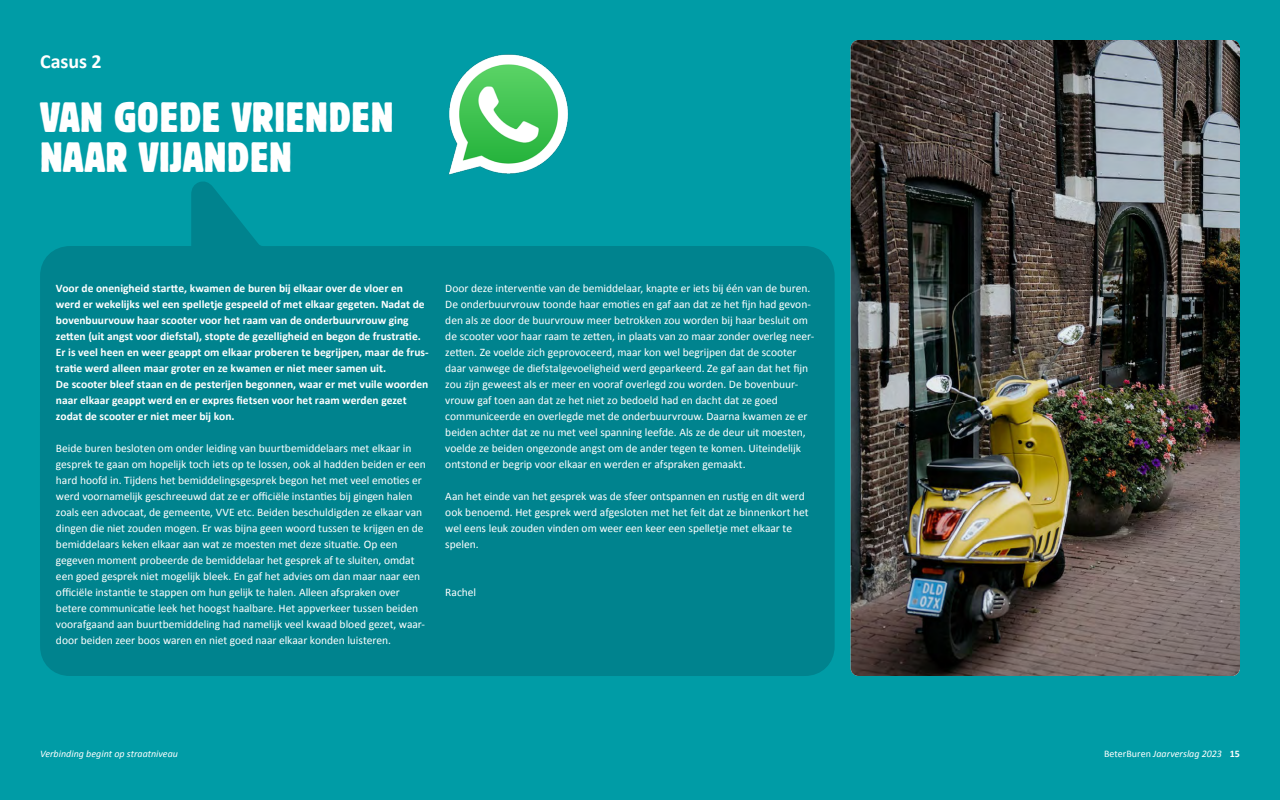
<style>
.page{position:relative;width:1280px;height:800px;background:#009ca6}
.page>*{position:absolute;margin:0;border:0;box-sizing:border-box;transform-origin:0 0}
.t1{font:condensed 42px/40px "Block BE";letter-spacing:.02em;color:#fff}
.t2{font:700 20px "Calibri";letter-spacing:-.005em;color:#fff}
.t3{font:11.5px/16px "Calibri";letter-spacing:-.005em;color:#fff}
.t4{font:700 11.5px/16px "Calibri";color:#fff}
.t5{font:italic 10px "Calibri";color:#fff}
.s1{font-style:normal}
.s2{font-weight:700;font-style:normal}
</style>
<div class="page">
<svg style="left:40px;top:181px;width:795px;height:495px;background:#008690"></svg>
<img style="left:851px;top:40px;width:389px;height:636px">
<img style="left:435px;top:54px;width:146px;height:139px">
<h2 class="t2" style="left:40px;top:47px;width:63px">Casus 2</h2>
<h1 class="t1" style="left:40px;top:96px;width:355px">VAN GOEDE VRIENDEN<br>NAAR VIJANDEN</h1>
<p class="t4" style="left:56px;top:280px;width:374px">Voor de onenigheid startte, kwamen de buren bij elkaar over de vloer en werd er wekelijks wel een spelletje gespeeld of met elkaar gegeten. Nadat de bovenbuurvouw haar scooter voor het raam van de onderbuurvrouw ging zetten (uit angst voor diefstal), stopte de gezelligheid en begon de frustratie.<br>Er is veel heen en weer geappt om elkaar proberen te begrijpen, maar de frus&shy;tratie werd alleen maar groter en ze kwamen er niet meer samen uit.<br>De scooter bleef staan en de pesterijen begonnen, waar er met vuile woorden naar elkaar geappt werd en er expres fietsen voor het raam werden gezet zodat de scooter er niet meer bij kon.</p>
<p class="t3" style="left:56px;top:440px;width:371px">Beide buren besloten om onder leiding van buurtbemiddelaars met elkaar in gesprek te gaan om hopelijk toch iets op te lossen, ook al hadden beiden er een hard hoofd in. Tijdens het bemiddelingsgesprek begon het met veel emoties er werd voornamelijk geschreeuwd dat ze er officiële instanties bij gingen halen zoals een advocaat, de gemeente, VVE etc. Beiden beschuldigden ze elkaar van dingen die niet zouden mogen. Er was bijna geen woord tussen te krijgen en de bemiddelaars keken elkaar aan wat ze moesten met deze situatie. Op een gegeven moment probeerde de bemiddelaar het gesprek af te sluiten, omdat een goed gesprek niet mogelijk bleek. En gaf het advies om dan maar naar een officiële instantie te stappen om hun gelijk te halen. Alleen afspraken over betere communicatie leek het hoogst haalbare. Het appverkeer tussen beiden voorafgaand aan buurtbemiddeling had namelijk veel kwaad bloed gezet, waar&shy;door beiden zeer boos waren en niet goed naar elkaar konden luisteren.</p>
<p class="t3" style="left:445px;top:280px;width:371px">Door deze interventie van de bemiddelaar, knapte er iets bij één van de buren.<br>De onderbuurvrouw toonde haar emoties en gaf aan dat ze het fijn had gevon&shy;den als ze door de buurvrouw meer betrokken zou worden bij haar besluit om de scooter voor haar raam te zetten, in plaats van zo maar zonder overleg neer&shy;zetten. Ze voelde zich geprovoceerd, maar kon wel begrijpen dat de scooter daar vanwege de diefstalgevoeligheid werd geparkeerd. Ze gaf aan dat het fijn zou zijn geweest als er meer en vooraf overlegd zou worden. De bovenbuur&shy;vrouw gaf toen aan dat ze het niet zo bedoeld had en dacht dat ze goed communiceerde en overlegde met de onderbuurvrouw. Daarna kwamen ze er beiden achter dat ze nu met veel spanning leefde. Als ze de deur uit moesten, voelde ze beiden ongezonde angst om de ander tegen te komen. Uiteindelijk ontstond er begrip voor elkaar en werden er afspraken gemaakt.</p>
<p class="t3" style="left:445px;top:488px;width:365px">Aan het einde van het gesprek was de sfeer ontspannen en rustig en dit werd ook benoemd. Het gesprek werd afgesloten met het feit dat ze binnenkort het wel eens leuk zouden vinden om weer een keer een spelletje met elkaar te spelen.</p>
<p class="t3" style="left:445px;top:584px;width:32px">Rachel</p>
<p class="t5" style="left:40px;top:747px;width:139px">Verbinding begint op straatniveau</p>
<p class="t5" style="left:1104px;top:747px;width:137px"><span class="s1">BeterBuren</span> Jaarverslag 2023 <span class="s2">15</span></p>
</div>
